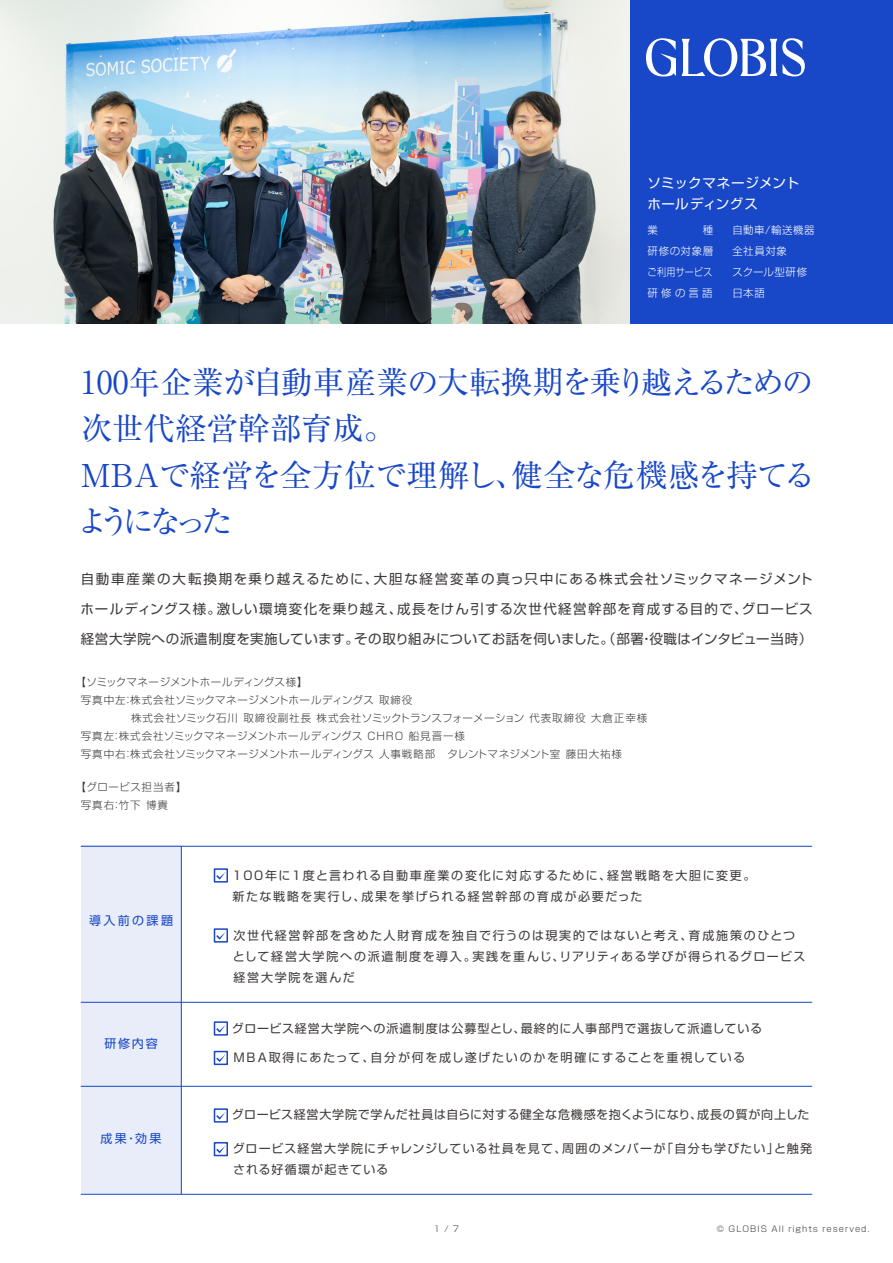
<style>
.page{position:relative;width:893px;height:1263px;background:#fff}
.page>*{position:absolute;margin:0;border:0;box-sizing:border-box;transform-origin:0 0}
.t1{font:31.5px/46.5px "Ryumin Pro";letter-spacing:-.02em;color:#1847c7}
.t2{font:13.5px "Shin Go Pro";letter-spacing:.055em;color:#3e3a39}
.t3{font:13.5px "Shin Go Pro";letter-spacing:.075em;color:#3e3a39}
.t4{font:13.5px "Shin Go Pro";letter-spacing:.11em;color:#3e3a39}
.t5{font:13.5px/21px "Shin Go Pro";letter-spacing:.03em;color:#fff}
.t6{font:12px/21px "Shin Go Pro";letter-spacing:.13em;color:#3e3a39}
.t7{font:12px/21px "Shin Go Pro";letter-spacing:.105em;color:#3e3a39}
.t8{font:12px "Shin Go Pro";letter-spacing:.05em;color:#3e3a39}
.t9{font:12px "Shin Go Pro";letter-spacing:.08em;color:#3e3a39}
.t10{font:12px "Shin Go Pro";letter-spacing:.2em;color:#1847c7}
.t11{font:300 10.5px "Shin Go Pro";letter-spacing:.055em;color:#3e3a39}
.t12{font:300 10.5px "Shin Go Pro";letter-spacing:.05em;color:#fff}
.t13{font:300 10.5px "Shin Go Pro";color:#3e3a39}
.t14{font:300 10.5px/18px "Shin Go Pro";letter-spacing:.09em;color:#3e3a39}
.t15{font:300 10.5px "Shin Go Pro";letter-spacing:.05em;color:#fff;scale:.86 1}
.t16{font:300 10.5px "Shin Go Pro";letter-spacing:.02em;color:#fff}
.t17{font:300 8.25px "Shin Go Pro";letter-spacing:.12em;color:#3e3a39}
</style>
<div class="page">
<div style="left:81px;top:846px;width:100px;height:348px;background:#e8edf9"></div>
<div style="left:621px;top:0;width:272px;height:323px;background:#1847c7"></div>
<svg style="left:646px;top:38px;width:30px;height:38px"></svg>
<svg style="left:682px;top:38px;width:123px;height:39px"></svg>
<div style="left:214px;top:868px;width:14px;height:14px;background:#fff;border:2px solid #1847c7"></div>
<svg style="left:216px;top:872px;width:10px;height:7px"></svg>
<div style="left:214px;top:928px;width:14px;height:14px;background:#fff;border:2px solid #1847c7"></div>
<svg style="left:216px;top:932px;width:10px;height:7px"></svg>
<div style="left:214px;top:1021px;width:14px;height:14px;background:#fff;border:2px solid #1847c7"></div>
<svg style="left:216px;top:1025px;width:10px;height:7px"></svg>
<svg style="left:214px;top:1051px;width:14px;height:14px"></svg>
<svg style="left:216px;top:1054px;width:10px;height:8px"></svg>
<div style="left:214px;top:1108px;width:14px;height:14px;background:#fff;border:2px solid #1847c7"></div>
<svg style="left:216px;top:1112px;width:10px;height:7px"></svg>
<svg style="left:214px;top:1142px;width:14px;height:14px"></svg>
<svg style="left:216px;top:1145px;width:10px;height:8px"></svg>
<hr style="left:81px;top:846px;width:731px;height:1px;background:#1847c7">
<hr style="left:81px;top:1002px;width:731px;height:1px;background:#1847c7">
<hr style="left:81px;top:1086px;width:731px;height:1px;background:#1847c7">
<hr style="left:81px;top:1194px;width:731px;height:1px;background:#1847c7">
<hr style="left:181px;top:846px;width:1px;height:348px;background:#1847c7">
<img style="left:0;top:0;width:629px;height:323px">
<p class="t5" style="left:647px;top:170px;width:153px">ソミックマネージメントホールディングス</p>
<p class="t12" style="left:647px;top:221px;width:12px">業</p>
<p class="t12" style="left:703px;top:221px;width:12px">種</p>
<p class="t12" style="left:732px;top:221px;width:84px">自動車/輸送機器</p>
<p class="t12" style="left:647px;top:242px;width:67px">研修の対象層</p>
<p class="t12" style="left:732px;top:242px;width:56px">全社員対象</p>
<p class="t15" style="left:647px;top:263px;width:77px">ご利用サービス</p>
<p class="t16" style="left:732px;top:263px;width:76px">スクール型研修</p>
<p class="t12" style="left:647px;top:284px;width:67px">研修の言語</p>
<p class="t12" style="left:732px;top:284px;width:34px">日本語</p>
<h1 class="t1" style="left:77px;top:357px;width:740px">100年企業が自動車産業の大転換期を乗り越えるための次世代経営幹部育成。<br>MBAで経営を全方位で理解し、健全な危機感を持てるようになった</h1>
<p class="t4" style="left:81px;top:568px;width:734px">自動車産業の大転換期を乗り越えるために、大胆な経営変革の真っ只中にある株式会社ソミックマネージメント</p>
<p class="t3" style="left:80px;top:598px;width:734px">ホールディングス様。激しい環境変化を乗り越え、成長をけん引する次世代経営幹部を育成する目的で、グロービス</p>
<p class="t2" style="left:81px;top:628px;width:733px">経営大学院への派遣制度を実施しています。その取り組みについてお話を伺いました。（部署・役職はインタビュー当時）</p>
<p class="t13" style="left:76px;top:674px;width:234px">【ソミックマネージメントホールディングス様】</p>
<p class="t11" style="left:81px;top:692px;width:333px">写真中左：株式会社ソミックマネージメントホールディングス 取締役</p>
<p class="t11" style="left:131px;top:710px;width:518px">株式会社ソミック石川 取締役副社長 株式会社ソミックトランスフォーメーション 代表取締役 大倉正幸様</p>
<p class="t11" style="left:81px;top:728px;width:386px">写真左：株式会社ソミックマネージメントホールディングス CHRO 船見晋一様</p>
<p class="t11" style="left:81px;top:746px;width:543px">写真中右：株式会社ソミックマネージメントホールディングス 人事戦略部　タレントマネジメント室 藤田大祐様</p>
<p class="t14" style="left:81px;top:777px;width:107px;text-indent:-5px">【グロービス担当者】写真右：竹下 博貴</p>
<p class="t10" style="left:89px;top:911px;width:85px">導入前の課題</p>
<p class="t10" style="left:104px;top:1034px;width:55px">研修内容</p>
<p class="t10" style="left:100px;top:1128px;width:63px">成果・効果</p>
<p class="t6" style="left:232px;top:863px;width:525px">100年に1度と言われる自動車産業の変化に対応するために、経営戦略を大胆に変更。新たな戦略を実行し、成果を挙げられる経営幹部の育成が必要だった</p>
<p class="t6" style="left:233px;top:923px;width:574px">次世代経営幹部を含めた人財育成を独自で行うのは現実的ではないと考え、育成施策のひとつとして経営大学院への派遣制度を導入。実践を重んじ、リアリティある学びが得られるグロービス経営大学院を選んだ</p>
<p class="t9" style="left:232px;top:1018px;width:532px">グロービス経営大学院への派遣制度は公募型とし、最終的に人事部門で選抜して派遣している</p>
<p class="t6" style="left:233px;top:1045px;width:513px">MBA取得にあたって、自分が何を成し遂げたいのかを明確にすることを重視している</p>
<p class="t8" style="left:232px;top:1104px;width:579px">グロービス経営大学院で学んだ社員は自らに対する健全な危機感を抱くようになり、成長の質が向上した</p>
<p class="t7" style="left:233px;top:1137px;width:581px">グロービス経営大学院にチャレンジしている社員を見て、周囲のメンバーが「自分も学びたい」と触発される好循環が起きている</p>
<p class="t17" style="left:434px;top:1222px;width:27px">1 / 7</p>
<p class="t17" style="left:717px;top:1222px;width:154px">© GLOBIS All rights reserved.</p>
</div>
